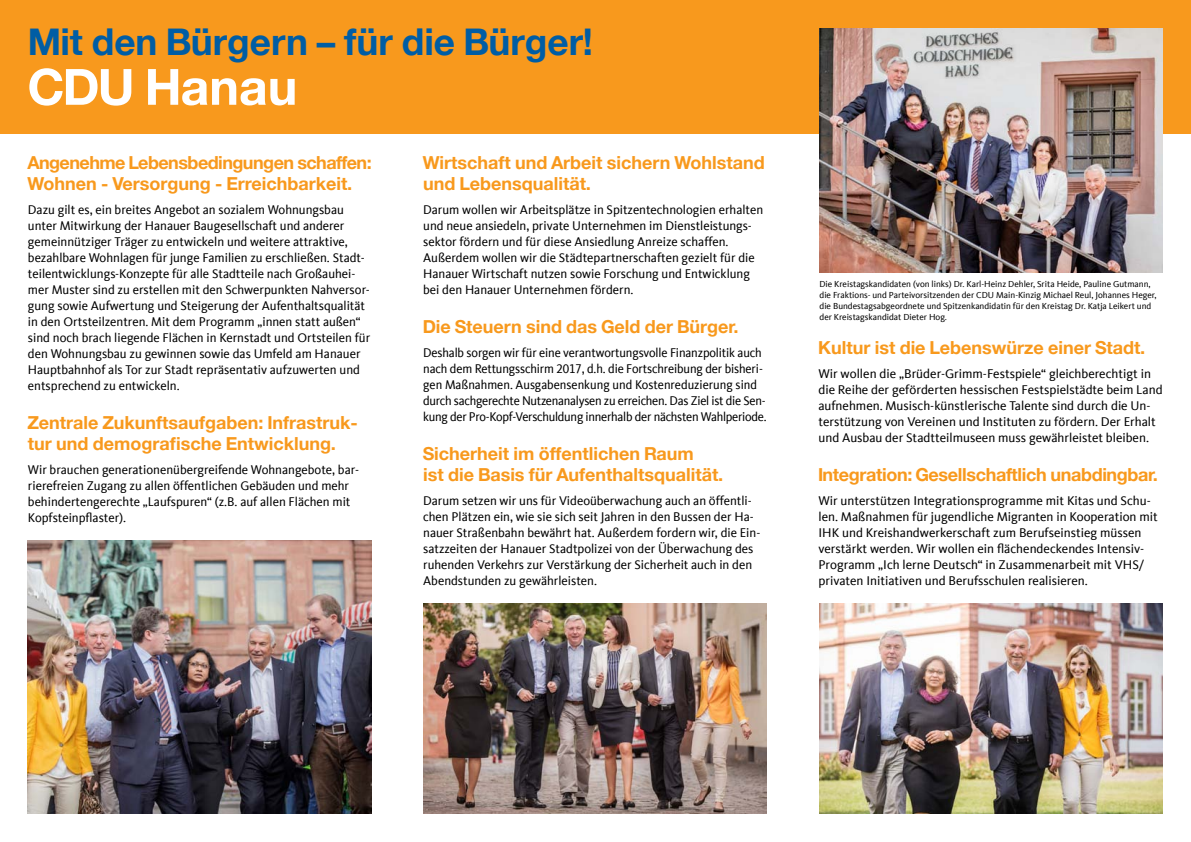
<style>
.page{position:relative;width:1191px;height:842px;background:#fff}
.page>*{position:absolute;margin:0;border:0;box-sizing:border-box;transform-origin:0 0}
.t1{font:700 50px "CDU Helvetica";color:#fff}
.t2{font:700 37px "CDU Helvetica";color:#005da4}
.t3{font:700 18px/21px "CDU Helvetica";color:#f8991d}
.t4{font:700 18px/21px "CDU Helvetica";letter-spacing:-.03em;color:#f8991d}
.t5{font:700 18px "CDU Helvetica";letter-spacing:-.02em;color:#f8991d}
.t6{font:13px/16px "CDU Kievit Tab";color:#000}
.t7{font:13px/16px "CDU Kievit Tab";color:#000;scale:.95 1}
.t8{font:9px/11px "CDU Kievit Tab";color:#000}
</style>
<div class="page">
<div style="left:0;top:0;width:1191px;height:133px;background:#f8991d"></div>
<img style="left:819px;top:28px;width:343px;height:244px">
<img style="left:28px;top:540px;width:343px;height:274px">
<img style="left:423px;top:604px;width:343px;height:210px">
<img style="left:819px;top:604px;width:343px;height:210px">
<h2 class="t2" style="left:28px;top:19px;width:565px">Mit den Bürgern – für die Bürger!</h2>
<h1 class="t1" style="left:28px;top:56px;width:270px">CDU Hanau</h1>
<h3 class="t4" style="left:28px;top:151px;width:345px">Angenehme Lebensbedingungen schaffen:<br>Wohnen - Versorgung - Erreichbarkeit.</h3>
<p class="t6" style="left:28px;top:202px;width:344px">Dazu gilt es, ein breites Angebot an sozialem Wohnungsbau unter Mitwirkung der Hanauer Baugesellschaft und anderer gemeinnütziger Träger zu entwickeln und weitere attraktive, bezahlbare Wohnlagen für junge Familien zu erschließen. Stadt&shy;teilentwicklungs-Konzepte für alle Stadtteile nach Großauhei&shy;mer Muster sind zu erstellen mit den Schwerpunkten Nahversor&shy;gung sowie Aufwertung und Steigerung der Aufenthaltsqualität in den Ortsteilzentren. Mit dem Programm „innen statt außen“ sind noch brach liegende Flächen in Kernstadt und Ortsteilen für den Wohnungsbau zu gewinnen sowie das Umfeld am Hanauer Hauptbahnhof als Tor zur Stadt repräsentativ aufzuwerten und entsprechend zu entwickeln.</p>
<h3 class="t3" style="left:28px;top:411px;width:331px">Zentrale Zukunftsaufgaben: Infrastruk&shy;tur und demografische Entwicklung.</h3>
<p class="t6" style="left:28px;top:462px;width:332px">Wir brauchen generationenübergreifende Wohnangebote, bar&shy;rierefreien Zugang zu allen öffentlichen Gebäuden und mehr behindertengerechte „Laufspuren“ (z.B. auf allen Flächen mit Kopfsteinpflaster).</p>
<h3 class="t3" style="left:423px;top:151px;width:343px">Wirtschaft und Arbeit sichern Wohlstand und Lebensqualität.</h3>
<p class="t6" style="left:423px;top:202px;width:341px">Darum wollen wir Arbeitsplätze in Spitzentechnologien erhalten und neue ansiedeln, private Unternehmen im Dienstleistungs&shy;sektor fördern und für diese Ansiedlung Anreize schaffen.<br>Außerdem wollen wir die Städtepartnerschaften gezielt für die Hanauer Wirtschaft nutzen sowie Forschung und Entwicklung bei den Hanauer Unternehmen fördern.</p>
<h3 class="t3" style="left:423px;top:315px;width:317px">Die Steuern sind das Geld der Bürger.</h3>
<p class="t7" style="left:423px;top:345px;width:363px">Deshalb sorgen wir für eine verantwortungsvolle Finanzpolitik auch nach dem Rettungsschirm 2017, d.h. die Fortschreibung der bisheri&shy;gen Maßnahmen. Ausgabensenkung und Kostenreduzierung sind durch sachgerechte Nutzenanalysen zu erreichen. Das Ziel ist die Sen&shy;kung der Pro-Kopf-Verschuldung innerhalb der nächsten Wahlperiode.</p>
<h3 class="t3" style="left:423px;top:442px;width:301px">Sicherheit im öffentlichen Raum<br>ist die Basis für Aufenthaltsqualität.</h3>
<p class="t6" style="left:423px;top:493px;width:338px">Darum setzen wir uns für Videoüberwachung auch an öffentli&shy;chen Plätzen ein, wie sie sich seit Jahren in den Bussen der Ha&shy;nauer Straßenbahn bewährt hat. Außerdem fordern wir, die Ein&shy;satzzeiten der Hanauer Stadtpolizei von der Überwachung des ruhenden Verkehrs zur Verstärkung der Sicherheit auch in den Abendstunden zu gewährleisten.</p>
<p class="t8" style="left:819px;top:279px;width:339px">Die Kreistagskandidaten (von links) Dr. Karl-Heinz Dehler, Srita Heide, Pauline Gutmann, die Fraktions- und Parteivorsitzenden der CDU Main-Kinzig Michael Reul, Johannes Heger, die Bundestagsabgeordnete und Spitzenkandidatin für den Kreistag Dr. Katja Leikert und der Kreistagskandidat Dieter Hog.</p>
<h3 class="t3" style="left:818px;top:336px;width:328px">Kultur ist die Lebenswürze einer Stadt.</h3>
<p class="t6" style="left:818px;top:366px;width:346px">Wir wollen die „Brüder-Grimm-Festspiele“ gleichberechtigt in die Reihe der geförderten hessischen Festspielstädte beim Land aufnehmen. Musisch-künstlerische Talente sind durch die Un&shy;terstützung von Vereinen und Instituten zu fördern. Der Erhalt und Ausbau der Stadtteilmuseen muss gewährleistet bleiben.</p>
<h3 class="t5" style="left:818px;top:463px;width:341px">Integration: Gesellschaftlich unabdingbar.</h3>
<p class="t6" style="left:818px;top:493px;width:341px">Wir unterstützen Integrationsprogramme mit Kitas und Schu&shy;len. Maßnahmen für jugendliche Migranten in Kooperation mit IHK und Kreishandwerkerschaft zum Berufseinstieg müssen verstärkt werden. Wir wollen ein flächendeckendes Intensiv-Programm „Ich lerne Deutsch“ in Zusammenarbeit mit VHS/ privaten Initiativen und Berufsschulen realisieren.</p>
</div>
